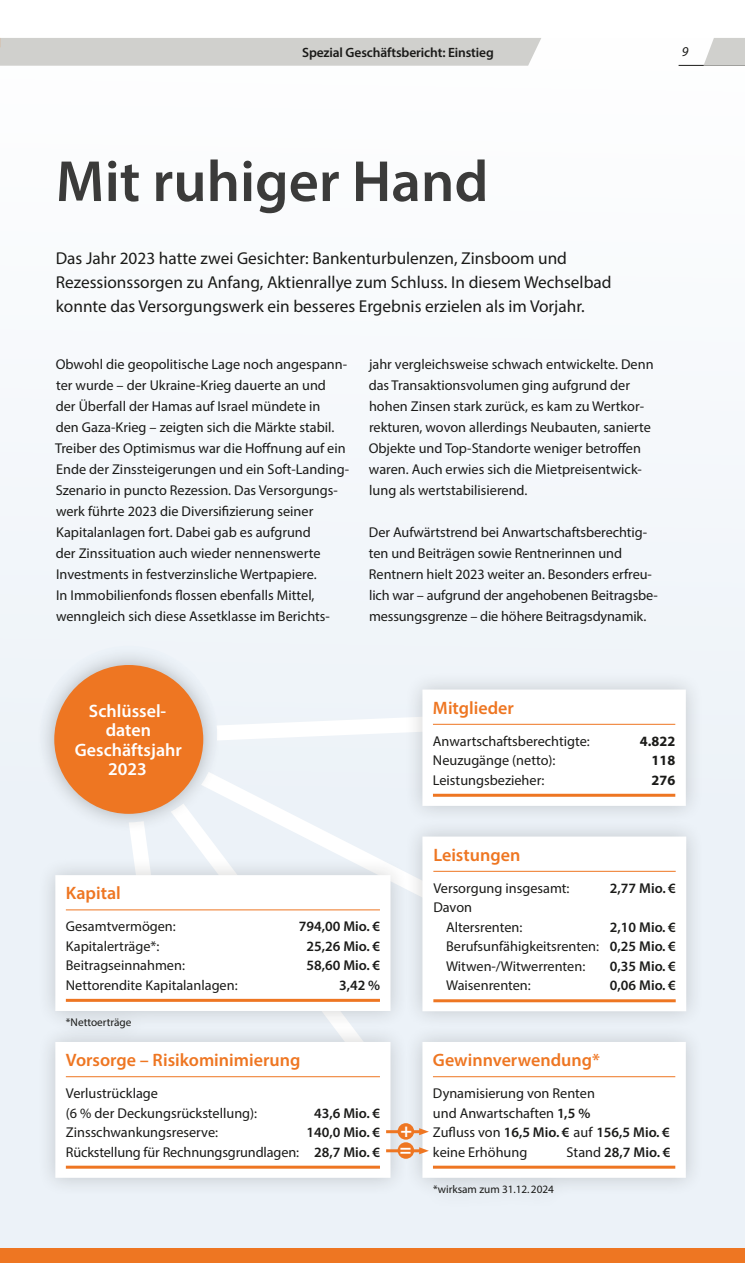
<style>
.page{position:relative;width:745px;height:1263px;background:#fff}
.page>*{position:absolute;margin:0;border:0;box-sizing:border-box;transform-origin:0 0}
.t1{font:600 58.5px "Myriad Pro";color:#3b3b3a}
.t2{font:700 19.5px/19px "Myriad Pro";color:#fff}
.t3{font:600 18px "Myriad Pro";color:#ee7622}
.t4{font:600 18px/19.5px "Myriad Pro";color:#fff;text-align:center}
.t5{font:17.25px/24px "Myriad Pro";color:#1a1a18}
.t6{font:14.25px/21px "Myriad Pro";color:#1a1a18}
.t7{font:600 14.25px "Myriad Pro";color:#1a1a18}
.t8{font:700 14.25px "Myriad Pro";color:#1a1a18}
.t9{font:600 13.5px "Myriad Pro";letter-spacing:-.01em;color:#1a1a18}
.t10{font:italic 13.5px "Myriad Pro";color:#1a1a18}
.t11{font:11.25px "Myriad Pro";color:#1a1a18}
.s1{font-weight:600}
.s2{font-weight:400}
</style>
<div class="page">
<div style="left:0;top:38px;width:744px;height:1225px;background:#f5f8fb"></div>
<hr style="left:678px;top:65px;width:66px;height:1px;background:#1a1a18">
<svg style="left:703px;top:38px;width:41px;height:28px"></svg>
<div style="left:0;top:38px;width:541px;height:28px;background:#d0d0cd"></div>
<div style="left:0;top:1248px;width:744px;height:15px;background:#ee7622"></div>
<div style="left:403px;top:670px;width:301px;height:154px;background:#1a1a18;opacity:.2"></div>
<svg style="left:403px;top:689px;width:282px;height:128px"></svg>
<hr style="left:432px;top:724px;width:242px;height:1px;background:#ee7622">
<hr style="left:432px;top:794px;width:242px;height:3px;background:#ee7622">
<div style="left:36px;top:647px;width:186px;height:185px;background:#1a1a18;opacity:.3"></div>
<div style="left:54px;top:665px;width:149px;height:149px;background:#ee7622;border-radius:50%"></div>
<div style="left:36px;top:1023px;width:373px;height:174px;background:#1a1a18;opacity:.2"></div>
<div style="left:55px;top:1045px;width:335px;height:133px;background:#fff"></div>
<hr style="left:66px;top:1076px;width:314px;height:1px;background:#ee7622">
<hr style="left:66px;top:1166px;width:314px;height:3px;background:#ee7622">
<div style="left:403px;top:1023px;width:301px;height:188px;background:#1a1a18;opacity:.2"></div>
<div style="left:403px;top:817px;width:301px;height:212px;background:#1a1a18;opacity:.2"></div>
<div style="left:422px;top:836px;width:263px;height:175px;background:#fff"></div>
<hr style="left:433px;top:871px;width:242px;height:1px;background:#ee7622">
<hr style="left:433px;top:999px;width:242px;height:3px;background:#ee7622">
<div style="left:36px;top:856px;width:373px;height:189px;background:#1a1a18;opacity:.2"></div>
<div style="left:55px;top:875px;width:335px;height:136px;background:#fff"></div>
<hr style="left:66px;top:910px;width:314px;height:1px;background:#ee7622">
<hr style="left:66px;top:999px;width:314px;height:3px;background:#ee7622">
<hr style="left:386px;top:1130px;width:34px;height:3px;background:#ee7622">
<hr style="left:386px;top:1149px;width:34px;height:3px;background:#ee7622">
<div style="left:419px;top:1042px;width:266px;height:136px;background:#fff"></div>
<div style="left:397px;top:1123px;width:17px;height:17px;background:#ee7622;border-radius:50%"></div>
<div style="left:397px;top:1142px;width:17px;height:17px;background:#ee7622;border-radius:50%"></div>
<p class="t9" style="left:302px;top:44px;width:193px">Spezial Geschäftsbericht: Einstieg</p>
<p class="t10" style="left:681px;top:43px;width:8px">9</p>
<h1 class="t1" style="left:56px;top:144px;width:434px">Mit ruhiger Hand</h1>
<p class="t5" style="left:56px;top:246px;width:557px">Das Jahr 2023 hatte zwei Gesichter: Bankenturbulenzen, Zinsboom und<br>Rezessionssorgen zu Anfang, Aktienrallye zum Schluss. In diesem Wechselbad konnte das Versorgungswerk ein besseres Ergebnis erzielen als im Vorjahr.</p>
<p class="t6" style="left:55px;top:353px;width:295px">Obwohl die geopolitische Lage noch angespann&shy;ter wurde – der Ukraine-Krieg dauerte an und<br>der Überfall der Hamas auf Israel mündete in<br>den Gaza-Krieg – zeigten sich die Märkte stabil.<br>Treiber des Optimismus war die Hoffnung auf ein Ende der Zinssteigerungen und ein Soft-Landing-Szenario in puncto Rezession. Das Versorgungs&shy;werk führte 2023 die Diversifizierung seiner Kapitalanlagen fort. Dabei gab es aufgrund<br>der Zinssituation auch wieder nennenswerte Investments in festverzinsliche Wertpapiere.<br>In Immobilienfonds flossen ebenfalls Mittel, wenngleich sich diese Assetklasse im Berichts-</p>
<p class="t6" style="left:368px;top:354px;width:286px">jahr vergleichsweise schwach entwickelte. Denn das Transaktionsvolumen ging aufgrund der hohen Zinsen stark zurück, es kam zu Wertkor&shy;rekturen, wovon allerdings Neubauten, sanierte Objekte und Top-Standorte weniger betroffen waren. Auch erwies sich die Mietpreisentwick&shy;lung als wertstabilisierend.</p>
<p class="t6" style="left:369px;top:522px;width:290px">Der Aufwärtstrend bei Anwartschaftsberechtig&shy;ten und Beiträgen sowie Rentnerinnen und Rentnern hielt 2023 weiter an. Besonders erfreu&shy;lich war – aufgrund der angehobenen Beitragsbe&shy;messungsgrenze – die höhere Beitragsdynamik.</p>
<p class="t4" style="left:75px;top:701px;width:108px">Schlüssel&shy;daten<br>Geschäftsjahr<br>2023</p>
<p class="t3" style="left:432px;top:696px;width:82px">Mitglieder</p>
<p class="t6" style="left:432px;top:730px;width:158px">Anwartschaftsberechtigte:</p>
<p class="t8" style="left:639px;top:731px;width:37px">4.822</p>
<p class="t6" style="left:432px;top:750px;width:124px">Neuzugänge (netto):</p>
<p class="t8" style="left:651px;top:751px;width:25px">118</p>
<p class="t6" style="left:432px;top:769px;width:113px">Leistungsbezieher:</p>
<p class="t8" style="left:651px;top:770px;width:25px">276</p>
<p class="t3" style="left:66px;top:882px;width:56px">Kapital</p>
<p class="t6" style="left:66px;top:916px;width:111px">Gesamtvermögen:</p>
<p class="t7" style="left:298px;top:917px;width:83px">794,00 Mio. €</p>
<p class="t6" style="left:66px;top:935px;width:95px">Kapitalerträge*:</p>
<p class="t7" style="left:306px;top:937px;width:75px">25,26 Mio. €</p>
<p class="t6" style="left:66px;top:955px;width:120px">Beitragseinnahmen:</p>
<p class="t7" style="left:306px;top:956px;width:75px">58,60 Mio. €</p>
<p class="t6" style="left:66px;top:974px;width:173px">Nettorendite Kapitalanlagen:</p>
<p class="t7" style="left:339px;top:976px;width:42px">3,42 %</p>
<p class="t11" style="left:66px;top:1015px;width:67px">*Nettoerträge</p>
<p class="t3" style="left:66px;top:1048px;width:236px">Vorsorge – Risikominimierung</p>
<p class="t6" style="left:66px;top:1083px;width:193px;line-height:19.5px">Verlustrücklage<br>(6 % der Deckungsrückstellung):</p>
<p class="t7" style="left:314px;top:1104px;width:67px">43,6 Mio. €</p>
<p class="t6" style="left:66px;top:1121px;width:154px">Zinsschwankungsreserve:</p>
<p class="t6" style="left:66px;top:1122px;width:315px;line-height:19.5px;text-align:right"><span class="s1">140,0 Mio. €<br></span>Rückstellung für Rechnungsgrundlagen: <span class="s1">28,7 Mio. €</span></p>
<h2 class="t2" style="left:399px;top:1120px;width:14px">+ =</h2>
<p class="t3" style="left:433px;top:843px;width:88px">Leistungen</p>
<p class="t6" style="left:433px;top:877px;width:138px">Versorgung insgesamt:</p>
<p class="t7" style="left:609px;top:879px;width:67px">2,77 Mio. €</p>
<p class="t6" style="left:446px;top:897px;width:78px;line-height:19.5px;text-indent:-13px">Davon<br>Altersrenten:</p>
<p class="t6" style="left:446px;top:917px;width:231px;line-height:19.5px;text-align:justify;text-indent:164px"><span class="s1">2,10 Mio. € </span>Berufsunfähigkeitsrenten: <span class="s1">0,25 Mio. € </span>Witwen-/Witwerrenten:</p>
<p class="t7" style="left:609px;top:957px;width:67px">0,35 Mio. €</p>
<p class="t6" style="left:446px;top:974px;width:86px">Waisenrenten:</p>
<p class="t7" style="left:609px;top:976px;width:67px">0,06 Mio. €</p>
<p class="t3" style="left:432px;top:1048px;width:168px">Gewinnverwendung*</p>
<p class="t6" style="left:432px;top:1083px;width:238px;line-height:19.5px">Dynamisierung von Renten<br>und Anwartschaften <span class="s1">1,5 %<br></span>Zufluss von <span class="s1">16,5 Mio. €</span> auf <span class="s1">156,5 Mio. € </span>keine Erhöhung</p>
<p class="t7" style="left:566px;top:1143px;width:105px"><span class="s2">Stand</span> 28,7 Mio. €</p>
<p class="t11" style="left:433px;top:1182px;width:122px">*wirksam zum 31.12.2024</p>
</div>
